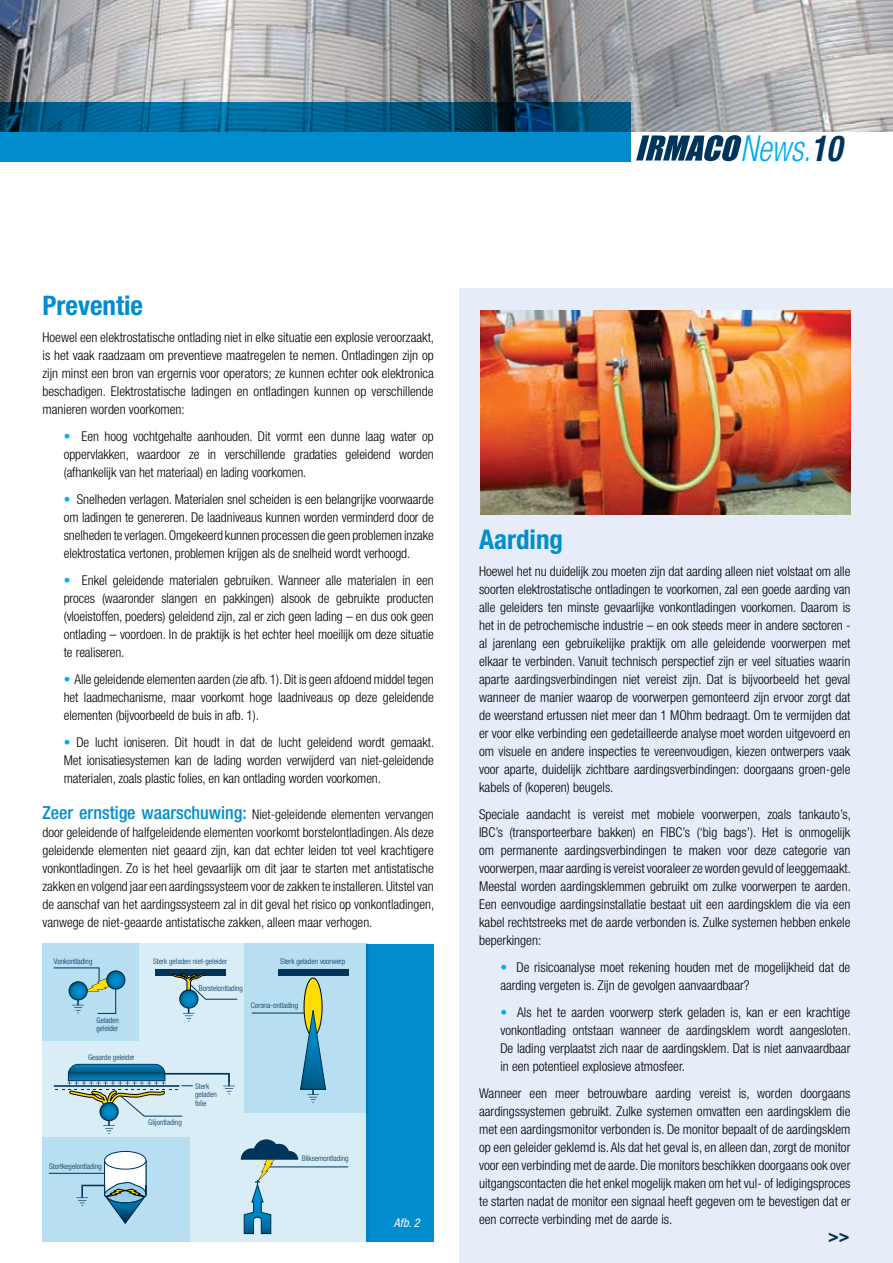
<style>
.page{position:relative;width:893px;height:1263px;background:#fff}
.page>*{position:absolute;margin:0;border:0;box-sizing:border-box;transform-origin:0 0}
.t1{font:italic 300 condensed 35.85px "Helvetica Neue LT Std";color:#00aeef;scale:.9 1}
.t2{font:700 condensed 27px "Helvetica Neue LT Std";color:#008ccd}
.t3{font:700 condensed 18px "Helvetica Neue LT Std";color:#00345b}
.t4{font:300 condensed 13.5px/18px "Helvetica Neue LT Std";color:#000;text-align:justify}
.t5{font:italic condensed 12px "Helvetica Neue LT Std";color:#fff}
.t6{font:300 condensed 7.8px/7.8px "Helvetica Neue LT Std";color:#00345b}
.s1{font-weight:700;color:#00345b}
.s2{color:#00aeef}
.s3{font-weight:500;font-size:18px;color:#008ccd}
</style>
<div class="page">
<div style="left:459px;top:288px;width:434px;height:975px;background:#e6edf8"></div>
<svg style="left:636px;top:135px;width:105px;height:26px"></svg>
<img style="left:0;top:0;width:893px;height:131px">
<svg style="left:0;top:102px;width:631px;height:60px;background:#0071a7"></svg>
<div style="left:366px;top:944px;width:68px;height:298px;background:#008ccd"></div>
<img style="left:480px;top:310px;width:370px;height:204px">
<div style="left:43px;top:944px;width:325px;height:298px;background:#d9edf7"></div>
<div style="left:43px;top:1137px;width:147px;height:105px;background:#b8def1"></div>
<div style="left:244px;top:944px;width:123px;height:169px;background:#b8def1"></div>
<div style="left:43px;top:944px;width:96px;height:97px;background:#b8def1"></div>
<svg style="left:53px;top:967px;width:63px;height:47px"></svg>
<div style="left:69px;top:981px;width:19px;height:19px;border:1px solid #00345b;border-radius:50%"></div>
<svg style="left:69px;top:982px;width:18px;height:18px"></svg>
<hr style="left:49px;top:1173px;width:56px;height:1px;background:#00345b">
<hr style="left:265px;top:1166px;width:83px;height:1px;background:#00345b">
<hr style="left:252px;top:1013px;width:55px;height:1px;background:#00345b">
<div style="left:106px;top:970px;width:19px;height:19px;border:1px solid #00345b;border-radius:50%"></div>
<svg style="left:107px;top:971px;width:18px;height:18px"></svg>
<div style="left:156px;top:969px;width:70px;height:6px;background:#00345b"></div>
<div style="left:278px;top:969px;width:70px;height:6px;background:#00345b"></div>
<svg style="left:105px;top:1151px;width:41px;height:18px"></svg>
<div style="left:104px;top:1151px;width:42px;height:18px;border:1px solid #00345b;border-radius:50%"></div>
<div style="left:304px;top:978px;width:18px;height:58px;background:#fd0;border-radius:50%"></div>
<div style="left:304px;top:978px;width:18px;height:58px;border:1px solid #000;border-radius:50%"></div>
<svg style="left:300px;top:1010px;width:26px;height:93px"></svg>
<svg style="left:241px;top:1139px;width:57px;height:95px"></svg>
<svg style="left:172px;top:973px;width:66px;height:49px"></svg>
<div style="left:179px;top:990px;width:19px;height:18px;border:1px solid #00345b;border-radius:50%"></div>
<svg style="left:180px;top:990px;width:18px;height:18px"></svg>
<svg style="left:76px;top:1155px;width:71px;height:69px"></svg>
<hr style="left:54px;top:1085px;width:125px;height:2px;background:#00345b">
<hr style="left:108px;top:1104px;width:2px;height:22px;background:#00345b">
<svg style="left:103px;top:1125px;width:12px;height:9px"></svg>
<svg style="left:100px;top:1102px;width:18px;height:19px"></svg>
<svg style="left:56px;top:1064px;width:179px;height:53px"></svg>
<h1 class="t1" style="left:740px;top:127px;width:114px">News.<span class="s1">10</span></h1>
<h2 class="t2" style="left:43px;top:289px;width:102px">Preventie</h2>
<p class="t4" style="left:43px;top:328px;width:393px">Hoewel een elektrostatische ontlading niet in elke situatie een explosie veroorzaakt, is het vaak raadzaam om preventieve maatregelen te nemen. Ontladingen zijn op zijn minst een bron van ergernis voor operators; ze kunnen echter ook elektronica beschadigen. Elektrostatische ladingen en ontladingen kunnen op verschillende manieren worden voorkomen:</p>
<p class="t4" style="left:64px;top:427px;width:371px"><span class="s2">•</span> Een hoog vochtgehalte aanhouden. Dit vormt een dunne laag water op oppervlakken, waardoor ze in verschillende gradaties geleidend worden (afhankelijk van het materiaal) en lading voorkomen.</p>
<p class="t4" style="left:64px;top:490px;width:371px"><span class="s2">•</span> Snelheden verlagen. Materialen snel scheiden is een belangrijke voorwaarde om ladingen te genereren. De laadniveaus kunnen worden verminderd door de snelheden te verlagen. Omgekeerd kunnen processen die geen problemen inzake elektrostatica vertonen, problemen krijgen als de snelheid wordt verhoogd.</p>
<p class="t4" style="left:64px;top:571px;width:371px"><span class="s2">•</span> Enkel geleidende materialen gebruiken. Wanneer alle materialen in een proces (waaronder slangen en pakkingen) alsook de gebruikte producten (vloeistoffen, poeders) geleidend zijn, zal er zich geen lading – en dus ook geen ontlading – voordoen. In de praktijk is het echter heel moeilijk om deze situatie te realiseren.</p>
<p class="t4" style="left:64px;top:670px;width:371px"><span class="s2">•</span> Alle geleidende elementen aarden (zie afb. 1). Dit is geen afdoend middel tegen het laadmechanisme, maar voorkomt hoge laadniveaus op deze geleidende elementen (bijvoorbeeld de buis in afb. 1).</p>
<p class="t4" style="left:64px;top:733px;width:372px"><span class="s2">•</span> De lucht ioniseren. Dit houdt in dat de lucht geleidend wordt gemaakt.<br>Met ionisatiesystemen kan de lading worden verwijderd van niet-geleidende materialen, zoals plastic folies, en kan ontlading worden voorkomen.</p>
<p class="t4" style="left:43px;top:805px;width:393px"><span class="s3">Zeer ernstige waarschuwing:</span> Niet-geleidende elementen vervangen door geleidende of halfgeleidende elementen voorkomt borstelontladingen. Als deze geleidende elementen niet geaard zijn, kan dat echter leiden tot veel krachtigere vonkontladingen. Zo is het heel gevaarlijk om dit jaar te starten met antistatische zakken en volgend jaar een aardingssysteem voor de zakken te installeren. Uitstel van de aanschaf van het aardingssysteem zal in dit geval het risico op vonkontladingen, vanwege de niet-geaarde antistatische zakken, alleen maar verhogen.</p>
<p class="t6" style="left:54px;top:957px;width:40px">Vonkontlading</p>
<p class="t6" style="left:153px;top:957px;width:76px">Sterk geladen niet-geleider</p>
<p class="t6" style="left:280px;top:957px;width:66px">Sterk geladen voorwerp</p>
<p class="t6" style="left:251px;top:1002px;width:49px">Corona-ontlading</p>
<p class="t6" style="left:97px;top:1017px;width:24px">Geladen geleider</p>
<p class="t6" style="left:199px;top:984px;width:46px">Borstelontlading</p>
<p class="t6" style="left:88px;top:1053px;width:48px">Geaarde geleider</p>
<p class="t6" style="left:148px;top:1119px;width:35px">Glijontlading</p>
<p class="t6" style="left:195px;top:1082px;width:23px">Sterk geladen</p>
<p class="t6" style="left:195px;top:1099px;width:13px">folie</p>
<p class="t6" style="left:49px;top:1162px;width:54px">Stortkegelontlading</p>
<p class="t6" style="left:302px;top:1154px;width:48px">Bliksemontlading</p>
<p class="t5" style="left:394px;top:1216px;width:27px">Afb. 2</p>
<h2 class="t2" style="left:479px;top:523px;width:85px">Aarding</h2>
<p class="t4" style="left:479px;top:562px;width:373px">Hoewel het nu duidelijk zou moeten zijn dat aarding alleen niet volstaat om alle soorten elektrostatische ontladingen te voorkomen, zal een goede aarding van alle geleiders ten minste gevaarlijke vonkontladingen voorkomen. Daarom is het in de petrochemische industrie – en ook steeds meer in andere sectoren - al jarenlang een gebruikelijke praktijk om alle geleidende voorwerpen met elkaar te verbinden. Vanuit technisch perspectief zijn er veel situaties waarin aparte aardingsverbindingen niet vereist zijn. Dat is bijvoorbeeld het geval wanneer de manier waarop de voorwerpen gemonteerd zijn ervoor zorgt dat de weerstand ertussen niet meer dan 1 MOhm bedraagt. Om te vermijden dat er voor elke verbinding een gedetailleerde analyse moet worden uitgevoerd en om visuele en andere inspecties te vereenvoudigen, kiezen ontwerpers vaak voor aparte, duidelijk zichtbare aardingsverbindingen: doorgaans groen-gele kabels of (koperen) beugels.</p>
<p class="t4" style="left:479px;top:805px;width:373px">Speciale aandacht is vereist met mobiele voorwerpen, zoals tankauto’s, IBC’s (transporteerbare bakken) en FIBC’s (‘big bags’). Het is onmogelijk om permanente aardingsverbindingen te maken voor deze categorie van voorwerpen, maar aarding is vereist vooraleer ze worden gevuld of leeggemaakt.<br>Meestal worden aardingsklemmen gebruikt om zulke voorwerpen te aarden.<br>Een eenvoudige aardingsinstallatie bestaat uit een aardingsklem die via een kabel rechtstreeks met de aarde verbonden is. Zulke systemen hebben enkele beperkingen:</p>
<p class="t4" style="left:500px;top:958px;width:352px"><span class="s2">•</span> De risicoanalyse moet rekening houden met de mogelijkheid dat de aarding vergeten is. Zijn de gevolgen aanvaardbaar?</p>
<p class="t4" style="left:500px;top:1003px;width:352px"><span class="s2">•</span> Als het te aarden voorwerp sterk geladen is, kan er een krachtige vonkontlading ontstaan wanneer de aardingsklem wordt aangesloten.<br>De lading verplaatst zich naar de aardingsklem. Dat is niet aanvaardbaar in een potentieel explosieve atmosfeer.</p>
<p class="t4" style="left:479px;top:1084px;width:373px">Wanneer een meer betrouwbare aarding vereist is, worden doorgaans aardingssystemen gebruikt. Zulke systemen omvatten een aardingsklem die met een aardingsmonitor verbonden is. De monitor bepaalt of de aardingsklem op een geleider geklemd is. Als dat het geval is, en alleen dan, zorgt de monitor voor een verbinding met de aarde. Die monitors beschikken doorgaans ook over uitgangscontacten die het enkel mogelijk maken om het vul- of ledigingsproces te starten nadat de monitor een signaal heeft gegeven om te bevestigen dat er een correcte verbinding met de aarde is.</p>
<h3 class="t3" style="left:828px;top:1225px;width:23px">&gt;&gt;</h3>
</div>
